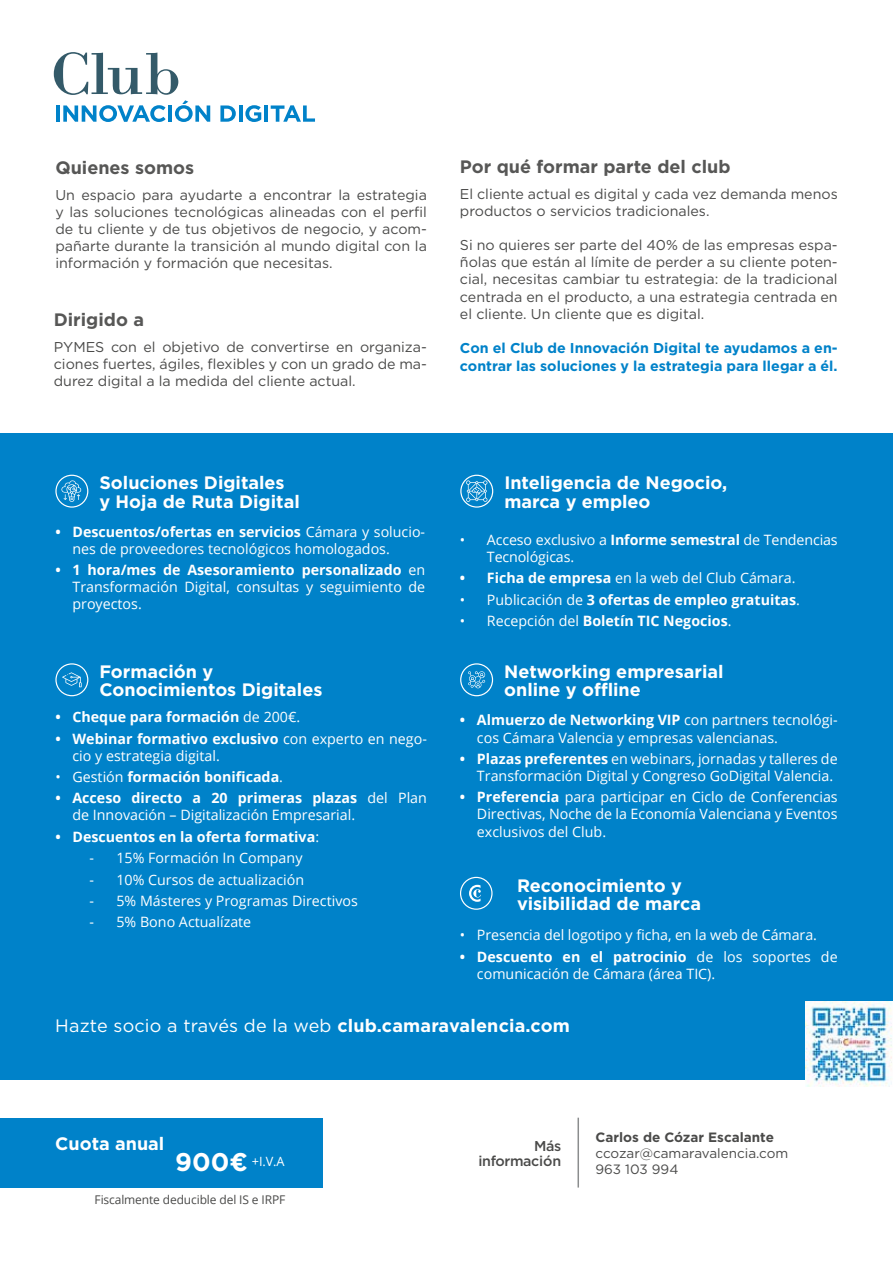
<style>
.page{position:relative;width:893px;height:1263px;background:#fff}
.page>*{position:absolute;margin:0;border:0;box-sizing:border-box;transform-origin:0 0}
.t1{font:700 18px/18.6px "Gotham";color:#fff}
.t2{font:18px "Gotham";letter-spacing:.01em;color:#fff}
.t3{font:700 18px "Gotham";color:#575756}
.t4{font:14.25px/17.1px "Open Sans";color:#fff}
.t5{font:14.25px/17.1px "Gotham";color:#4a4a49;text-align:justify}
.t6{font:700 14.25px "Open Sans";color:#fff}
.t7{font:700 14.25px/18px "Gotham";color:#0082c9}
.t8{font:500 14.25px/15px "Gotham";letter-spacing:-.025em;color:#4a4a49;text-align:right}
.t9{font:13.5px/16.2px "Gotham";color:#4a4a49}
.t10{font:700 13.5px "Gotham";color:#4a4a49}
.t11{font:12.75px "Open Sans";color:#fff}
.t12{font:12px "Open Sans";letter-spacing:-.01em;color:#4a4a49}
.s1{font-weight:700}
.s2{font-weight:400}
.s3{font-family:"Gotham";font-weight:700;font-size:25.5px}
</style>
<div class="page">
<div style="left:0;top:434px;width:893px;height:646px;background:#0082c9"></div>
<div style="left:0;top:1118px;width:323px;height:69px;background:#0082c9"></div>
<svg style="left:54px;top:52px;width:156px;height:70px"></svg>
<svg style="left:220px;top:105px;width:16px;height:17px"></svg>
<hr style="left:239px;top:105px;width:3px;height:17px;background:#0082c9">
<svg style="left:245px;top:105px;width:16px;height:17px"></svg>
<hr style="left:264px;top:105px;width:4px;height:17px;background:#0082c9">
<svg style="left:271px;top:105px;width:44px;height:17px"></svg>
<hr style="left:577px;top:1118px;width:2px;height:69px;background:#8b8d8e">
<div style="left:55px;top:663px;width:33px;height:33px;border:1px solid #fff;border-radius:50%"></div>
<svg style="left:62px;top:672px;width:20px;height:15px"></svg>
<div style="left:460px;top:663px;width:33px;height:33px;border:1px solid #fff;border-radius:50%"></div>
<svg style="left:468px;top:671px;width:17px;height:17px"></svg>
<div style="left:55px;top:475px;width:33px;height:33px;border:1px solid #fff;border-radius:50%"></div>
<svg style="left:61px;top:480px;width:20px;height:22px"></svg>
<div style="left:460px;top:475px;width:33px;height:33px;border:1px solid #fff;border-radius:50%"></div>
<svg style="left:466px;top:480px;width:21px;height:22px"></svg>
<div style="left:460px;top:877px;width:33px;height:33px;border:1px solid #fff;border-radius:50%"></div>
<svg style="left:469px;top:885px;width:12px;height:17px"></svg>
<img style="left:806px;top:1001px;width:87px;height:86px">
<p class="t3" style="left:55px;top:156px;width:140px">Quienes somos</p>
<p class="t5" style="left:55px;top:186px;width:373px">Un espacio para ayudarte a encontrar la estrategia y las soluciones tecnológicas alineadas con el perfil de tu cliente y de tus objetivos de negocio, y acom&shy;pañarte durante la transición al mundo digital con la información y formación que necesitas.</p>
<p class="t3" style="left:54px;top:308px;width:92px">Dirigido a</p>
<p class="t5" style="left:54px;top:338px;width:375px">PYMES con el objetivo de convertirse en organiza&shy;ciones fuertes, ágiles, flexibles y con un grado de ma&shy;durez digital a la medida del cliente actual.</p>
<p class="t3" style="left:460px;top:155px;width:272px">Por qué formar parte del club</p>
<p class="t5" style="left:460px;top:185px;width:379px">El cliente actual es digital y cada vez demanda menos productos o servicios tradicionales.</p>
<p class="t5" style="left:460px;top:236px;width:379px">Si no quieres ser parte del 40% de las empresas espa&shy;ñolas que están al límite de perder a su cliente poten&shy;cial, necesitas cambiar tu estrategia: de la tradicional centrada en el producto, a una estrategia centrada en el cliente. Un cliente que es digital.</p>
<p class="t7" style="left:460px;top:339px;width:379px">Con el Club de Innovación Digital te ayudamos a en&shy;contrar las soluciones y la estrategia para llegar a él.</p>
<p class="t1" style="left:99px;top:473px;width:202px">Soluciones Digitales y Hoja de Ruta Digital</p>
<p class="t4" style="left:72px;top:523px;width:354px;text-indent:-17px"><span class="s1">• Descuentos/ofertas en servicios</span> Cámara y solucio&shy;nes de proveedores tecnológicos homologados.</p>
<p class="t4" style="left:72px;top:561px;width:354px;text-align:justify;text-indent:-17px"><span class="s1">• 1 hora/mes de Asesoramiento personalizado</span> en Transformación Digital, consultas y seguimiento de proyectos.</p>
<p class="t1" style="left:99px;top:662px;width:225px">Formación y<br>Conocimientos Digitales</p>
<p class="t6" style="left:55px;top:707px;width:246px">• Cheque para formación <span class="s2">de 200€.</span></p>
<p class="t4" style="left:72px;top:729px;width:356px;text-indent:-17px"><span class="s1">• Webinar formativo exclusivo</span> con experto en nego&shy;cio y estrategia digital.</p>
<p class="t6" style="left:55px;top:767px;width:229px"><span class="s2">• Gestión</span> formación bonificada<span class="s2">.</span></p>
<p class="t4" style="left:72px;top:789px;width:356px;text-indent:-17px"><span class="s1">• Acceso directo a 20 primeras plazas</span> del Plan de Innovación – Digitalización Empresarial.</p>
<p class="t6" style="left:55px;top:826px;width:265px">• Descuentos en la oferta formativa<span class="s2">:</span></p>
<p class="t4" style="left:89px;top:849px;width:215px">- 15% Formación In Company</p>
<p class="t4" style="left:89px;top:870px;width:216px">- 10% Cursos de actualización</p>
<p class="t4" style="left:89px;top:892px;width:270px">- 5% Másteres y Programas Directivos</p>
<p class="t4" style="left:89px;top:913px;width:163px">- 5% Bono Actualízate</p>
<p class="t1" style="left:504px;top:473px;width:224px">Inteligencia de Negocio, marca y empleo</p>
<p class="t4" style="left:487px;top:531px;width:352px;text-indent:-27px">• Acceso exclusivo a <span class="s1">Informe semestral</span> de Tendencias<br>Tecnológicas.</p>
<p class="t4" style="left:460px;top:569px;width:337px"><span class="s1">• Ficha de empresa</span> en la web del Club Cámara.</p>
<p class="t6" style="left:460px;top:589px;width:342px"><span class="s2">• Publicación de</span> 3 ofertas de empleo gratuitas<span class="s2">.</span></p>
<p class="t6" style="left:460px;top:611px;width:273px"><span class="s2">• Recepción del</span> Boletín TIC Negocios<span class="s2">.</span></p>
<p class="t1" style="left:504px;top:662px;width:221px">Networking empresarial online y offline</p>
<p class="t4" style="left:477px;top:711px;width:362px;text-indent:-17px"><span class="s1">• Almuerzo de Networking VIP</span> con partners tecnológi&shy;cos Cámara Valencia y empresas valencianas.</p>
<p class="t4" style="left:477px;top:750px;width:362px;text-indent:-17px"><span class="s1">• Plazas preferentes</span> en webinars, jornadas y talleres de<br>Transformación Digital y Congreso GoDigital Valencia.</p>
<p class="t4" style="left:477px;top:788px;width:362px;text-align:justify;text-indent:-17px"><span class="s1">• Preferencia</span> para participar en Ciclo de Conferencias Directivas, Noche de la Economía Valenciana y Eventos exclusivos del Club.</p>
<p class="t1" style="left:517px;top:876px;width:186px;line-height:18px">Reconocimiento y visibilidad de marca</p>
<p class="t4" style="left:460px;top:926px;width:358px">• Presencia del logotipo y ficha, en la web de Cámara.</p>
<p class="t4" style="left:477px;top:947px;width:362px;text-indent:-17px"><span class="s1">• Descuento en el patrocinio</span> de los soportes de comunicación de Cámara (área TIC).</p>
<p class="t2" style="left:55px;top:1014px;width:516px">Hazte socio a través de la web <span class="s1">club.camaravalencia.com</span></p>
<p class="t1" style="left:55px;top:1134px;width:111px">Cuota anual</p>
<p class="t11" style="left:175px;top:1152px;width:111px"><span class="s3">900€</span> +I.V.A</p>
<p class="t12" style="left:95px;top:1191px;width:192px">Fiscalmente deducible del IS e IRPF</p>
<p class="t8" style="left:478px;top:1138px;width:84px">Más información</p>
<p class="t10" style="left:596px;top:1128px;width:180px">Carlos de Cózar Escalante</p>
<p class="t9" style="left:596px;top:1145px;width:194px">ccozar@camaravalencia.com<br>963 103 994</p>
</div>
